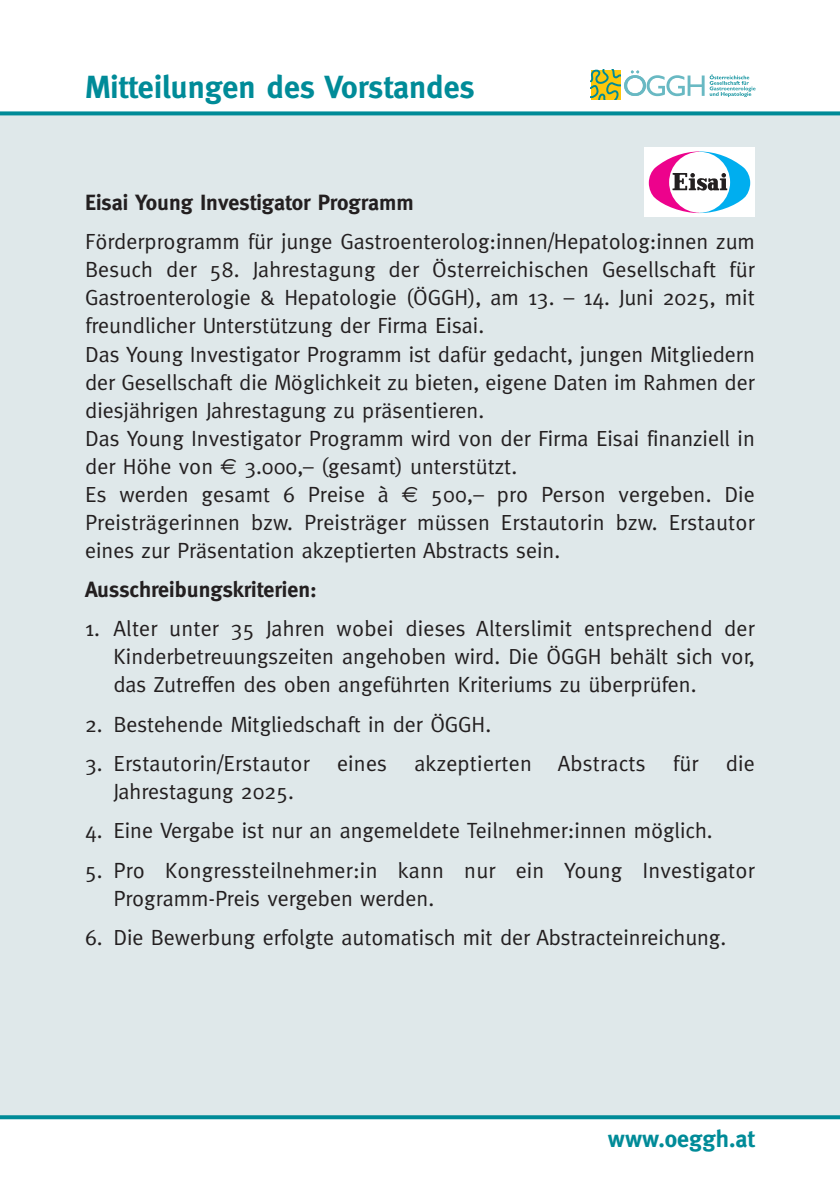
<style>
.page{position:relative;width:840px;height:1191px;background:#fff}
.page>*{position:absolute;margin:0;border:0;box-sizing:border-box;transform-origin:0 0}
.t1{font:700 32px "Meta";color:#008b98}
.t2{font:700 24px "Meta";color:#008b98}
.t3{font:22px/28px "Meta";color:#231f20;text-align:justify}
.t4{font:700 22px "Meta";color:#231f20}
.s1{font-family:"Euro Sans"}
</style>
<div class="page">
<div style="left:0;top:113px;width:839px;height:1004px;background:#dfe8ea"></div>
<svg style="left:0;top:1115px;width:839px;height:4px;background:#0e919d"></svg>
<svg style="left:0;top:111px;width:839px;height:4px;background:#1b97a2"></svg>
<svg style="left:590px;top:70px;width:165px;height:30px"></svg>
<div style="left:643px;top:147px;width:111px;height:70px;background:#fff"></div>
<svg style="left:648px;top:151px;width:101px;height:62px"></svg>
<p class="t1" style="left:85px;top:75px;width:391px">Mitteilungen des Vorstandes</p>
<p class="t4" style="left:85px;top:194px;width:330px">Eisai Young Investigator Programm</p>
<p class="t3" style="left:85px;top:229px;width:670px">Förderprogramm für junge Gastroenterolog:innen/Hepatolog:innen zum Besuch der 58. Jahrestagung der Österreichischen Gesellschaft für Gastroenterologie &amp; Hepatologie (ÖGGH), am 13. – 14. Juni 2025, mit freundlicher Unterstützung der Firma Eisai.</p>
<p class="t3" style="left:85px;top:341px;width:671px">Das Young Investigator Programm ist dafür gedacht, jungen Mitgliedern der Gesellschaft die Möglichkeit zu bieten, eigene Daten im Rahmen der diesjährigen Jahrestagung zu präsentieren.</p>
<p class="t3" style="left:85px;top:425px;width:670px">Das Young Investigator Programm wird von der Firma Eisai finanziell in der Höhe von <span class="s1">€</span> 3.000,– (gesamt) unterstützt.</p>
<p class="t3" style="left:85px;top:481px;width:670px">Es werden gesamt 6 Preise à <span class="s1">€</span> 500,– pro Person vergeben. Die Preisträgerinnen bzw. Preisträger müssen Erstautorin bzw. Erstautor eines zur Präsentation akzeptierten Abstracts sein.</p>
<p class="t4" style="left:85px;top:580px;width:233px">Ausschreibungskriterien:</p>
<p class="t3" style="left:113px;top:616px;width:642px;text-indent:-28px">1. Alter unter 35 Jahren wobei dieses Alterslimit entsprechend der Kinderbetreuungszeiten angehoben wird. Die ÖGGH behält sich vor, das Zutreffen des oben angeführten Kriteriums zu überprüfen.</p>
<p class="t3" style="left:85px;top:711px;width:407px">2. Bestehende Mitgliedschaft in der ÖGGH.</p>
<p class="t3" style="left:113px;top:751px;width:642px;text-indent:-28px">3. Erstautorin/Erstautor eines akzeptierten Abstracts für die<br>Jahrestagung 2025.</p>
<p class="t3" style="left:85px;top:818px;width:628px">4. Eine Vergabe ist nur an angemeldete Teilnehmer:innen möglich.</p>
<p class="t3" style="left:113px;top:857px;width:642px;text-indent:-28px">5. Pro Kongressteilnehmer:in kann nur ein Young Investigator<br>Programm-Preis vergeben werden.</p>
<p class="t3" style="left:85px;top:925px;width:642px">6. Die Bewerbung erfolgte automatisch mit der Abstracteinreichung.</p>
<p class="t2" style="left:607px;top:1129px;width:148px">www.oeggh.at</p>
</div>
